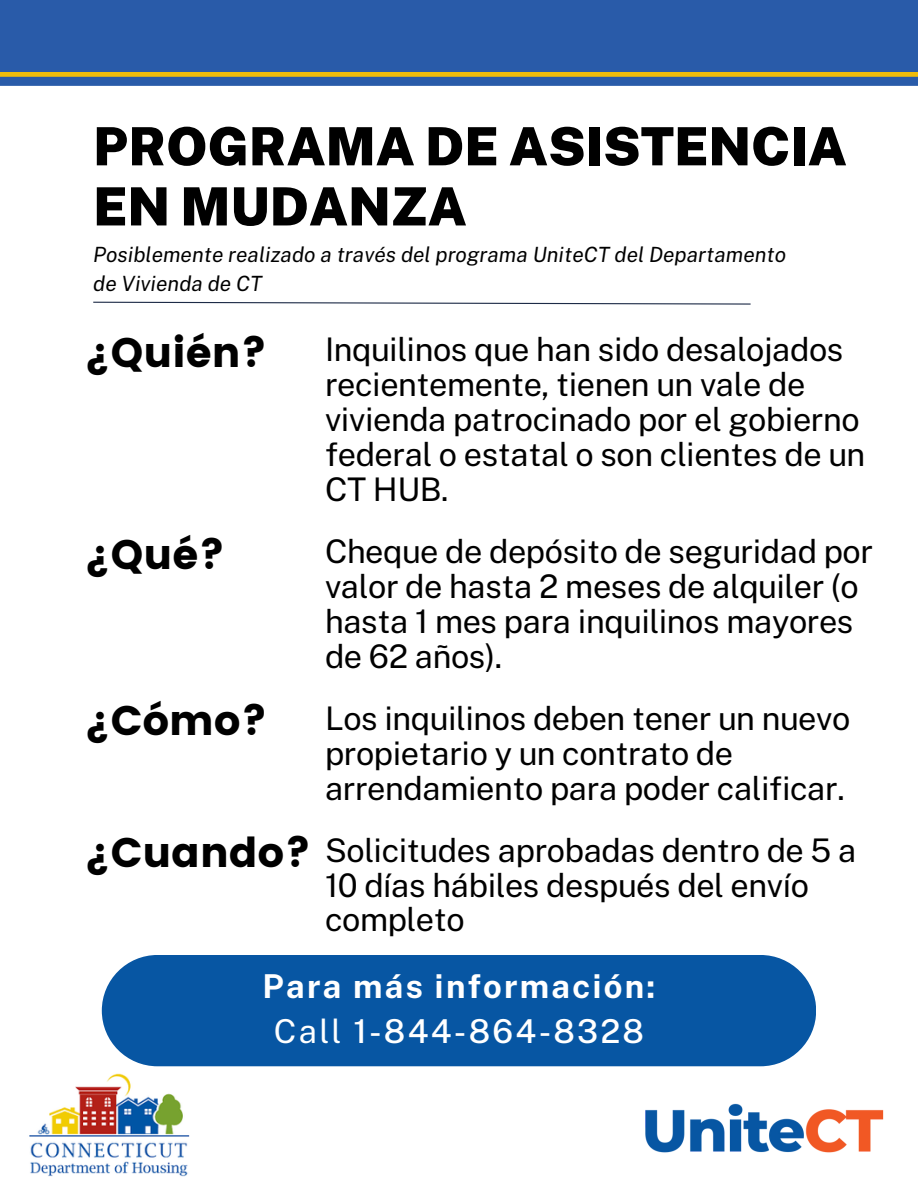
<style>
.page{position:relative;width:918px;height:1188px;background:#fff}
.page>*{position:absolute;margin:0;border:0;box-sizing:border-box;transform-origin:0 0}
.t1{font:900 52.8px "Public Sans";color:#000}
.t2{font:41.25px "Poppins";color:#000}
.t3{font:700 32.85px/45.5px "Public Sans";letter-spacing:.07em;color:#fff;text-align:center}
.t4{font:32.55px/34.8px "Public Sans";letter-spacing:-.015em;color:#000}
.t5{font:italic 21px/29.2px "Public Sans";color:#000}
.s1{font-family:"Poppins";font-size:41.25px}
.s2{font-weight:400}
.s3{font-weight:500}
</style>
<div class="page">
<svg style="left:93px;top:301px;width:658px;height:4px"></svg>
<svg style="left:0;top:77px;width:918px;height:9px;background:#2c5daa"></svg>
<svg style="left:0;top:72px;width:918px;height:5px;background:#e5b712"></svg>
<div style="left:0;top:0;width:918px;height:72px;background:#295ba9"></div>
<img style="left:29px;top:1063px;width:174px;height:114px">
<div style="left:102px;top:955px;width:714px;height:111px;background:#0756a3;border-radius:56px"></div>
<img style="left:645px;top:1103px;width:239px;height:50px">
<p class="t1" style="left:93px;top:115px;width:755px">PROGRAMA DE ASISTENCIA</p>
<p class="t1" style="left:93px;top:175px;width:375px">EN MUDANZA</p>
<p class="t5" style="left:93px;top:240px;width:694px">Posiblemente realizado a través del programa UniteCT del Departamento de Vivienda de CT</p>
<p class="t2" style="left:84px;top:329px;width:185px">¿Quién?</p>
<p class="t4" style="left:325px;top:332px;width:542px">Inquilinos que han sido desalojados recientemente, tienen un vale de vivienda patrocinado por el gobierno federal o estatal o son clientes de un</p>
<p class="t4" style="left:325px;top:472px;width:125px">CT HUB.</p>
<p class="t2" style="left:84px;top:530px;width:143px">¿Qué?</p>
<p class="t4" style="left:325px;top:534px;width:550px">Cheque de depósito de seguridad por valor de hasta 2 meses de alquiler (o hasta 1 mes para inquilinos mayores</p>
<p class="t4" style="left:325px;top:638px;width:179px">de 62 años).</p>
<p class="t2" style="left:84px;top:697px;width:185px">¿Cómo?</p>
<p class="t4" style="left:325px;top:701px;width:527px">Los inquilinos deben tener un nuevo</p>
<p class="t4" style="left:325px;top:735px;width:410px">propietario y un contrato de</p>
<p class="t4" style="left:325px;top:770px;width:521px">arrendamiento para poder calificar.</p>
<p class="t4" style="left:325px;top:832px;width:533px;text-indent:-241px"><span class="s1">¿Cuando?</span> Solicitudes aprobadas dentro de 5 a<br>10 días hábiles después del envío completo</p>
<p class="t3" style="left:262px;top:963px;width:394px">Para más información:<br><span class="s2">Call</span> <span class="s3">1-844-864-8328</span></p>
</div>
